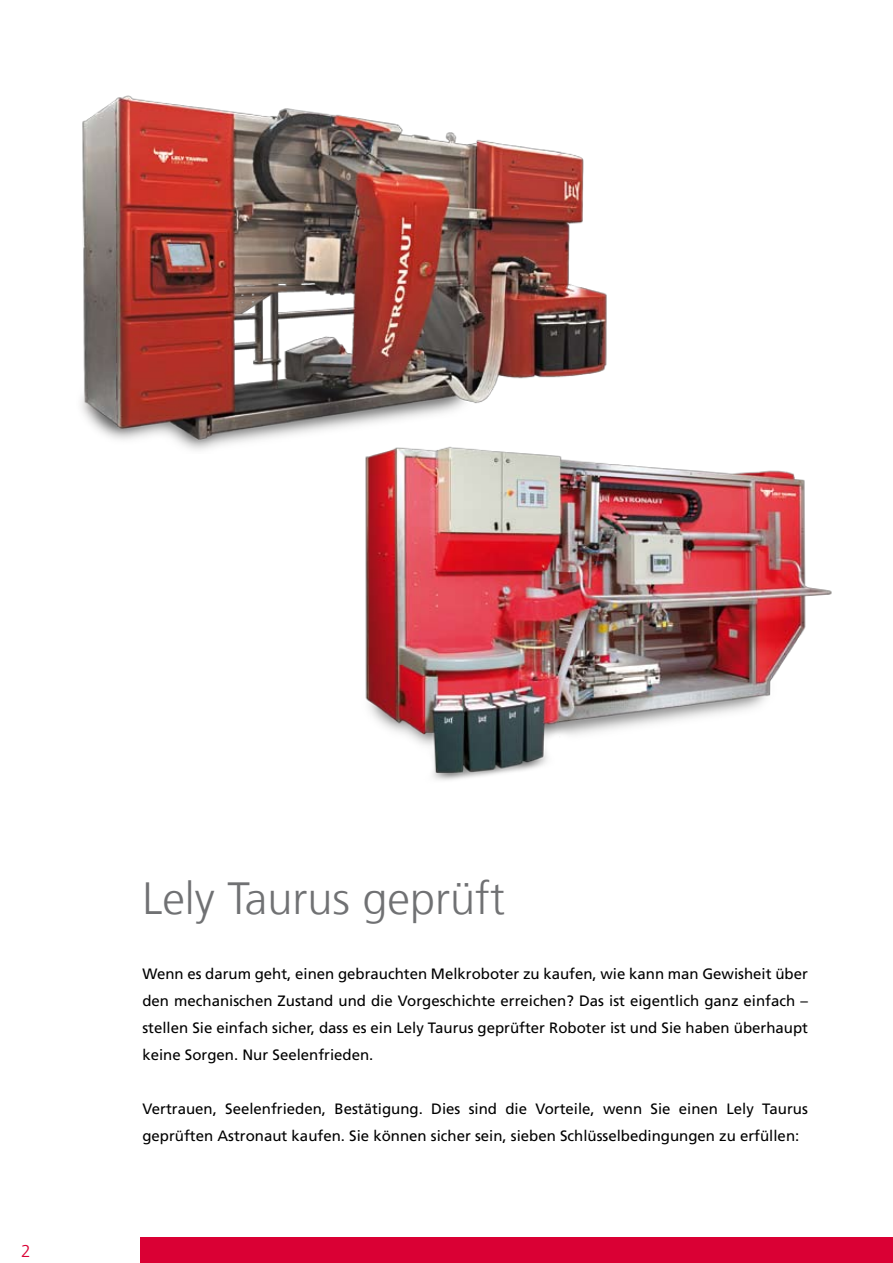
<style>
.page{position:relative;width:893px;height:1263px;background:#fff}
.page>*{position:absolute;margin:0;border:0;box-sizing:border-box;transform-origin:0 0}
.t1{font:300 45px "Frutiger LT Com";color:#707173}
.t2{font:300 17.25px "Frutiger LT Com";color:#da0034}
.t3{font:15px/27px "Frutiger LT Com";color:#000;text-align:justify}
</style>
<div class="page">
<div style="left:140px;top:1237px;width:753px;height:26px;background:#da0034"></div>
<img style="left:365px;top:454px;width:467px;height:326px">
<img style="left:81px;top:95px;width:526px;height:359px">
<p class="t2" style="left:21px;top:1241px;width:11px">2</p>
<h1 class="t1" style="left:142px;top:872px;width:364px">Lely Taurus geprüft</h1>
<p class="t3" style="left:142px;top:960px;width:667px">Wenn es darum geht, einen gebrauchten Melkroboter zu kaufen, wie kann man Gewisheit über den mechanischen Zustand und die Vorgeschichte erreichen? Das ist eigentlich ganz einfach – stellen Sie einfach sicher, dass es ein Lely Taurus geprüfter Roboter ist und Sie haben überhaupt keine Sorgen. Nur Seelenfrieden.</p>
<p class="t3" style="left:142px;top:1095px;width:667px">Vertrauen, Seelenfrieden, Bestätigung. Dies sind die Vorteile, wenn Sie einen Lely Taurus geprüften Astronaut kaufen. Sie können sicher sein, sieben Schlüsselbedingungen zu erfüllen:</p>
</div>
